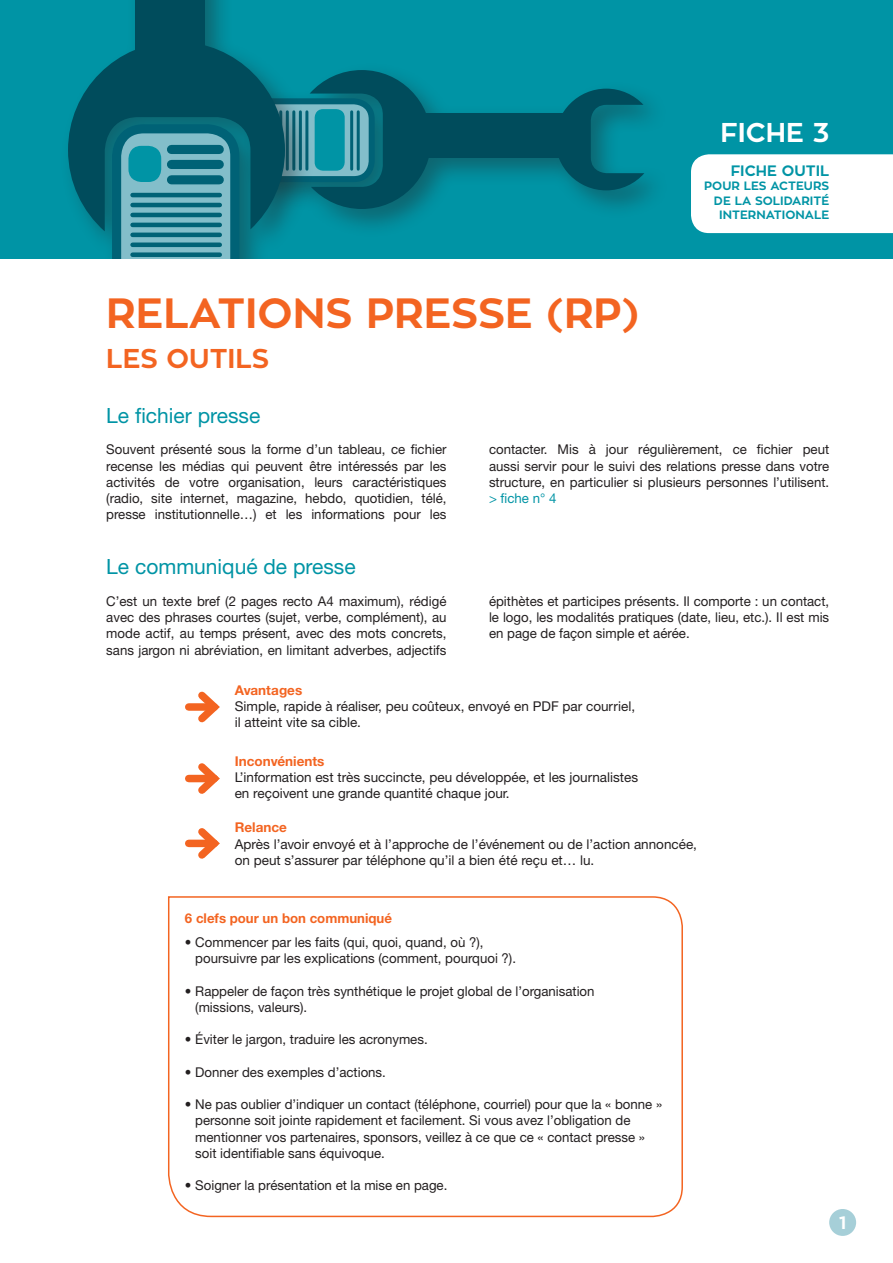
<style>
.page{position:relative;width:893px;height:1263px;background:#fff}
.page>*{position:absolute;margin:0;border:0;box-sizing:border-box;transform-origin:0 0}
.t1{font:700 42px "Zona Pro";color:#f36421}
.t2{font:700 27px "Zona Pro";color:#f36421}
.t3{font:700 27px "Zona Pro";color:#fff}
.t4{font:21px "Helvetica Neue";color:#0094a5}
.t5{font:700 18px "Zona Pro";color:#fff}
.t6{font:700 15px "Zona Pro";color:#0094a5}
.t7{font:13.5px/16.2px "Helvetica Neue";color:#231f20;text-align:justify}
.t8{font:13.5px/16.2px "Helvetica Neue CE";color:#231f20}
.t9{font:700 13.5px "Helvetica Neue CE";color:#f36421}
.t10{font:13.5px "Helvetica Neue";color:#0094a5}
.t11{font:700 12px/14.4px "Zona Pro";color:#0094a5;text-align:right}
</style>
<div class="page">
<div style="left:829px;top:1209px;width:27px;height:27px;background:#a6cfd8;border-radius:50%"></div>
<div style="left:0;top:0;width:893px;height:259px;background:#0094a5"></div>
<div style="left:243px;top:62px;width:427px;height:176px;background:#231f20;opacity:.4"></div>
<svg style="left:314px;top:70px;width:117px;height:139px"></svg>
<svg style="left:555px;top:89px;width:89px;height:101px"></svg>
<div style="left:406px;top:113px;width:171px;height:44px;background:#004c5c"></div>
<div style="left:60px;top:0;width:254px;height:259px;background:#231f20;opacity:.4"></div>
<svg style="left:68px;top:42px;width:217px;height:217px"></svg>
<div style="left:135px;top:0;width:69px;height:80px;background:#004c5c"></div>
<div style="left:691px;top:154px;width:202px;height:79px;background:#fff"></div>
<svg style="left:168px;top:896px;width:515px;height:322px"></svg>
<div style="left:189px;top:840px;width:25px;height:7px;background:#f36421"></div>
<svg style="left:191px;top:828px;width:29px;height:31px"></svg>
<div style="left:189px;top:775px;width:25px;height:7px;background:#f36421"></div>
<svg style="left:191px;top:763px;width:29px;height:31px"></svg>
<div style="left:189px;top:703px;width:25px;height:8px;background:#f36421"></div>
<svg style="left:191px;top:691px;width:29px;height:32px"></svg>
<h2 class="t3" style="left:721px;top:115px;width:110px">FICHE 3</h2>
<p class="t6" style="left:731px;top:161px;width:100px">FICHE OUTIL</p>
<p class="t11" style="left:704px;top:179px;width:126px">POUR LES ACTEURS<br>DE LA SOLIDARITÉ<br>INTERNATIONALE</p>
<h1 class="t1" style="left:106px;top:285px;width:535px">RELATIONS PRESSE (RP)</h1>
<h2 class="t2" style="left:106px;top:341px;width:165px">LES OUTILS</h2>
<h3 class="t4" style="left:106px;top:403px;width:156px">Le fichier presse</h3>
<p class="t7" style="left:106px;top:441px;width:342px">Souvent présenté sous la forme d’un tableau, ce fichier recense les médias qui peuvent être intéressés par les activités de votre organisation, leurs caractéristiques (radio, site internet, magazine, hebdo, quotidien, télé, presse institutionnelle…) et les informations pour les</p>
<p class="t7" style="left:489px;top:441px;width:342px">contacter. Mis à jour régulièrement, ce fichier peut aussi servir pour le suivi des relations presse dans votre structure, en particulier si plusieurs personnes l’utilisent.</p>
<p class="t10" style="left:489px;top:490px;width:69px">&gt; fiche n° 4</p>
<h3 class="t4" style="left:106px;top:554px;width:251px">Le communiqué de presse</h3>
<p class="t7" style="left:106px;top:593px;width:342px">C’est un texte bref (2 pages recto A4 maximum), rédigé avec des phrases courtes (sujet, verbe, complément), au mode actif, au temps présent, avec des mots concrets, sans jargon ni abréviation, en limitant adverbes, adjectifs</p>
<p class="t7" style="left:489px;top:593px;width:342px">épithètes et participes présents. Il comporte : un contact, le logo, les modalités pratiques (date, lieu, etc.). Il est mis en page de façon simple et aérée.</p>
<p class="t9" style="left:235px;top:681px;width:69px">Avantages</p>
<p class="t8" style="left:235px;top:698px;width:402px">Simple, rapide à réaliser, peu coûteux, envoyé en PDF par courriel, il atteint vite sa cible.</p>
<p class="t9" style="left:235px;top:752px;width:91px">Inconvénients</p>
<p class="t8" style="left:235px;top:769px;width:405px">L’information est très succincte, peu développée, et les journalistes en reçoivent une grande quantité chaque jour.</p>
<p class="t9" style="left:235px;top:819px;width:54px">Relance</p>
<p class="t8" style="left:235px;top:836px;width:464px">Après l’avoir envoyé et à l’approche de l’événement ou de l’action annoncée, on peut s’assurer par téléphone qu’il a bien été reçu et… lu.</p>
<p class="t9" style="left:185px;top:909px;width:208px">6 clefs pour un bon communiqué</p>
<p class="t7" style="left:195px;top:934px;width:322px;text-indent:-10px">• Commencer par les faits (qui, quoi, quand, où ?), poursuivre par les explications (comment, pourquoi ?).</p>
<p class="t7" style="left:195px;top:983px;width:401px;text-indent:-10px">• Rappeler de façon très synthétique le projet global de l’organisation (missions, valeurs).</p>
<p class="t7" style="left:185px;top:1031px;width:244px">• Éviter le jargon, traduire les acronymes.</p>
<p class="t7" style="left:185px;top:1064px;width:202px">• Donner des exemples d’actions.</p>
<p class="t7" style="left:195px;top:1096px;width:468px;text-align:left;text-indent:-10px">• Ne pas oublier d’indiquer un contact (téléphone, courriel) pour que la « bonne » personne soit jointe rapidement et facilement. Si vous avez l’obligation de mentionner vos partenaires, sponsors, veillez à ce que ce « contact presse » soit identifiable sans équivoque.</p>
<p class="t7" style="left:185px;top:1177px;width:264px">• Soigner la présentation et la mise en page.</p>
<h3 class="t5" style="left:839px;top:1211px;width:9px">1</h3>
</div>
